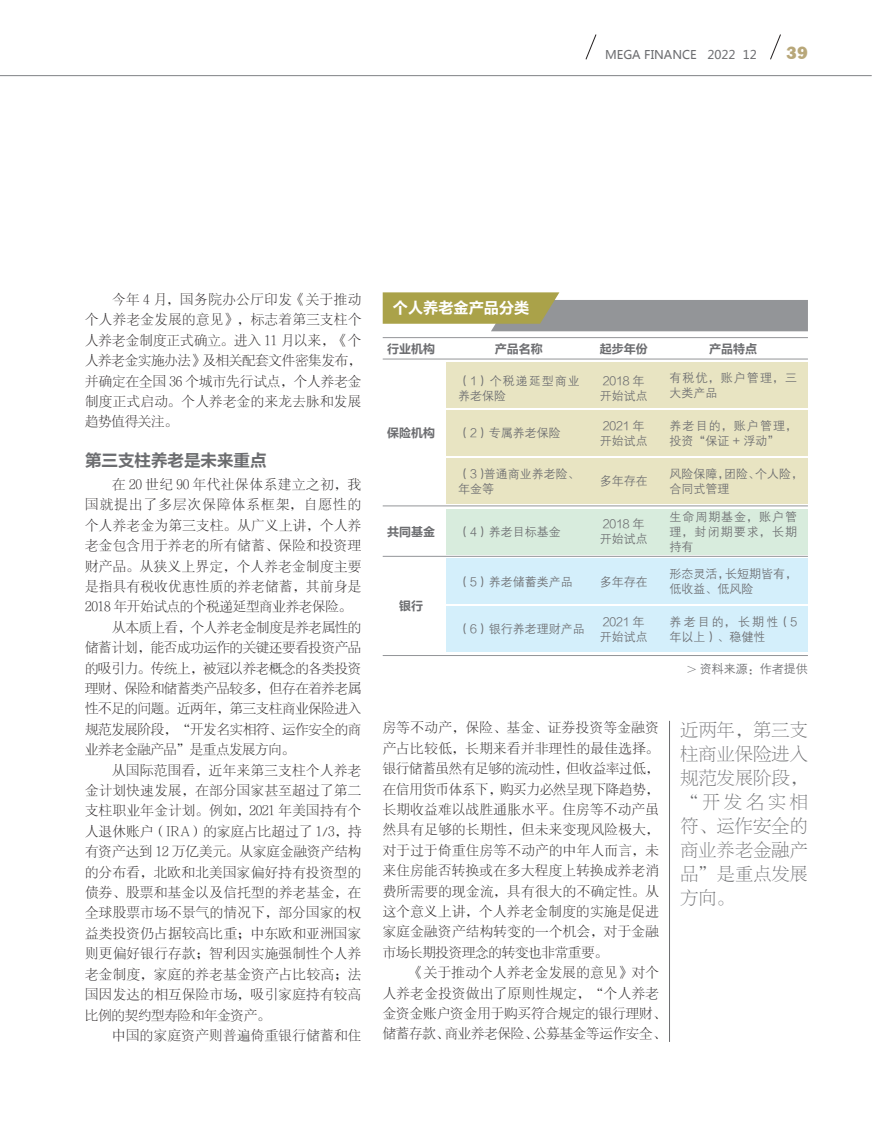
<style>
.page{position:relative;width:893px;height:1127px;background:#fff}
.page>*{position:absolute;margin:0;border:0;box-sizing:border-box;transform-origin:0 0}
.提文{font:18px/24px "FZBSJW GB1 0";letter-spacing:.015em;color:#6c6d70;text-align:justify}
.t1{font:800 16.95px "Stymie BT";color:#b8a779}
.小标题段前后{font:16.5px "FZLTCHJW GB1 0";color:#6c6d70}
.t2{font:15.15px "FZLTCHJW GB1 0";color:#fff}
.正文{font:13.5px/20.4px "FZSYJW GB1 0";letter-spacing:.005em;color:#231f20;text-align:justify}
.正文-2{font:13.5px "FZSYJW GB1 0";letter-spacing:.025em;color:#231f20}
.t3{font:12px/15px "FZZDXJW GB1 0";color:#6c6d70}
.t4{font:12px/15px "FZZDXJW GB1 0";letter-spacing:.09em;color:#6c6d70}
.t5{font:12px "FZLTCHJW GB1 0";color:#6c6d70}
.t6{font:12px/15px "FZZDXJW GB1 0";letter-spacing:.18em;color:#6c6d70}
.t7{font:12px "Microsoft Ya Hei";color:#6c6d70}
.t8{font:12px/15px "FZZDXJW GB1 0";letter-spacing:.08em;color:#6c6d70}
.s1{font-family:"Adobe Song Std";font-weight:300}
</style>
<div class="page">
<hr style="left:0;top:75px;width:872px;height:1px;background:#808285">
<svg style="left:585px;top:34px;width:12px;height:26px"></svg>
<svg style="left:770px;top:34px;width:11px;height:26px"></svg>
<hr style="left:669px;top:721px;width:1px;height:321px;background:#6c6d70">
<svg style="left:383px;top:292px;width:425px;height:39px"></svg>
<div style="left:446px;top:362px;width:362px;height:46px;background:#e8e4c2"></div>
<div style="left:446px;top:509px;width:362px;height:45px;background:#d8ecdd"></div>
<div style="left:446px;top:410px;width:362px;height:45px;background:#e8e4c2"></div>
<div style="left:446px;top:559px;width:362px;height:45px;background:#d4effb"></div>
<div style="left:446px;top:458px;width:362px;height:45px;background:#e8e4c2"></div>
<div style="left:446px;top:607px;width:362px;height:45px;background:#d4effb"></div>
<hr style="left:383px;top:337px;width:425px;height:1px;background:#939598">
<hr style="left:383px;top:359px;width:425px;height:1px;background:#939598">
<hr style="left:383px;top:505px;width:425px;height:1px;background:#939598">
<hr style="left:383px;top:556px;width:425px;height:1px;background:#939598">
<hr style="left:383px;top:655px;width:425px;height:1px;background:#939598">
<p class="t7" style="left:605px;top:47px;width:153px">MEGA FINANCE 2022 12</p>
<p class="t1" style="left:786px;top:43px;width:23px">39</p>
<p class="正文" style="left:85px;top:289px;width:278px;text-indent:27px">今年 4 月，国务院办公厅印发《关于推动个人养老金发展的意见》，标志着第三支柱个人养老金制度正式确立。进入 11 月以来，《个人养老金实施办法》及相关配套文件密集发布，并确定在全国 36 个城市先行试点，个人养老金制度正式启动。个人养老金的来龙去脉和发展趋势值得关注。</p>
<p class="小标题段前后" style="left:85px;top:451px;width:183px">第三支柱养老是未来重点</p>
<p class="正文" style="left:85px;top:474px;width:278px;text-indent:27px">在 20 世纪 90 年代社保体系建立之初，我国就提出了多层次保障体系框架，自愿性的个人养老金为第三支柱。从广义上讲，个人养老金包含用于养老的所有储蓄、保险和投资理财产品。从狭义上界定，个人养老金制度主要是指具有税收优惠性质的养老储蓄，其前身是2018 年开始试点的个税递延型商业养老保险。</p>
<p class="正文" style="left:85px;top:617px;width:278px;text-indent:27px">从本质上看，个人养老金制度是养老属性的储蓄计划，能否成功运作的关键还要看投资产品的吸引力。传统上，被冠以养老概念的各类投资理财、保险和储蓄类产品较多，但存在着养老属性不足的问题。近两年，第三支柱商业保险进入规范发展阶段，“开发名实相符、运作安全的商业养老金融产品”是重点发展方向。</p>
<p class="正文" style="left:85px;top:760px;width:278px;text-indent:27px">从国际范围看，近年来第三支柱个人养老金计划快速发展，在部分国家甚至超过了第二支柱职业年金计划。例如，2021 年美国持有个人退休账户（IRA）的家庭占比超过了 1/3，持有资产达到 12 万亿美元。从家庭金融资产结构的分布看，北欧和北美国家偏好持有投资型的债券、股票和基金以及信托型的养老基金，在全球股票市场不景气的情况下，部分国家的权益类投资仍占据较高比重；中东欧和亚洲国家则更偏好银行存款；智利因实施强制性个人养老金制度，家庭的养老基金资产占比较高；法国因发达的相互保险市场，吸引家庭持有较高比例的契约型寿险和年金资产。</p>
<p class="正文-2" style="left:112px;top:1028px;width:251px">中国的家庭资产则普遍倚重银行储蓄和住</p>
<p class="t2" style="left:393px;top:300px;width:138px">个人养老金产品分类</p>
<p class="t5" style="left:387px;top:342px;width:49px">行业机构</p>
<p class="t5" style="left:495px;top:342px;width:49px">产品名称</p>
<p class="t5" style="left:600px;top:342px;width:49px">起步年份</p>
<p class="t5" style="left:709px;top:342px;width:49px">产品特点</p>
<p class="t5" style="left:387px;top:426px;width:49px">保险机构</p>
<p class="t5" style="left:387px;top:525px;width:49px">共同基金</p>
<p class="t5" style="left:399px;top:599px;width:25px">银行</p>
<p class="t8" style="left:458px;top:373px;width:123px">（1）个税递延型商业养老保险</p>
<p class="t4" style="left:669px;top:370px;width:129px">有税优，账户管理，三大类产品</p>
<p class="t4" style="left:669px;top:418px;width:129px">养老目的，账户管理，投资“保证 + 浮动”</p>
<p class="t3" style="left:669px;top:466px;width:135px">风险保障，团险、个人险，合同式管理</p>
<p class="t3" style="left:669px;top:509px;width:129px;text-align:justify">生命周期基金，账户管理，封闭期要求，长期持有</p>
<p class="t3" style="left:669px;top:567px;width:129px">形态灵活，长短期皆有，低收益、低风险</p>
<p class="t6" style="left:669px;top:615px;width:129px">养老目的，长期性（5年以上）、稳健性</p>
<p class="t3" style="left:603px;top:373px;width:43px">2018 年</p>
<p class="t3" style="left:600px;top:388px;width:49px">开始试点</p>
<p class="t3" style="left:603px;top:418px;width:43px">2021 年</p>
<p class="t3" style="left:600px;top:433px;width:49px">开始试点</p>
<p class="t3" style="left:458px;top:426px;width:104px">（2）专属养老保险</p>
<p class="t3" style="left:458px;top:466px;width:123px">（3）普通商业养老险、年金等</p>
<p class="t3" style="left:600px;top:474px;width:49px">多年存在</p>
<p class="t3" style="left:603px;top:517px;width:43px">2018 年</p>
<p class="t3" style="left:600px;top:532px;width:49px">开始试点</p>
<p class="t3" style="left:458px;top:524px;width:104px">（4）养老目标基金</p>
<p class="t3" style="left:458px;top:574px;width:116px">（5）养老储蓄类产品</p>
<p class="t3" style="left:600px;top:574px;width:49px">多年存在</p>
<p class="t3" style="left:603px;top:615px;width:43px">2021 年</p>
<p class="t3" style="left:600px;top:630px;width:49px">开始试点</p>
<p class="t3" style="left:458px;top:622px;width:128px">（6）银行养老理财产品</p>
<p class="t3" style="left:685px;top:662px;width:124px"><span class="s1">＞</span> 资料来源：作者提供</p>
<p class="正文" style="left:383px;top:718px;width:278px">房等不动产，保险、基金、证券投资等金融资产占比较低，长期来看并非理性的最佳选择。银行储蓄虽然有足够的流动性，但收益率过低，在信用货币体系下，购买力必然呈现下降趋势，长期收益难以战胜通胀水平。住房等不动产虽然具有足够的长期性，但未来变现风险极大，对于过于倚重住房等不动产的中年人而言，未来住房能否转换或在多大程度上转换成养老消费所需要的现金流，具有很大的不确定性。从这个意义上讲，个人养老金制度的实施是促进家庭金融资产结构转变的一个机会，对于金融市场长期投资理念的转变也非常重要。</p>
<p class="正文" style="left:383px;top:963px;width:285px;text-align:left;text-indent:27px">《关于推动个人养老金发展的意见》对个人养老金投资做出了原则性规定，“个人养老金资金账户资金用于购买符合规定的银行理财、储蓄存款、商业养老保险、公募基金等运作安全、</p>
<p class="提文" style="left:680px;top:718px;width:129px">近两年，第三支柱商业保险进入规范发展阶段，“开发名实相符、运作安全的商业养老金融产品”是重点发展方向。</p>
</div>
